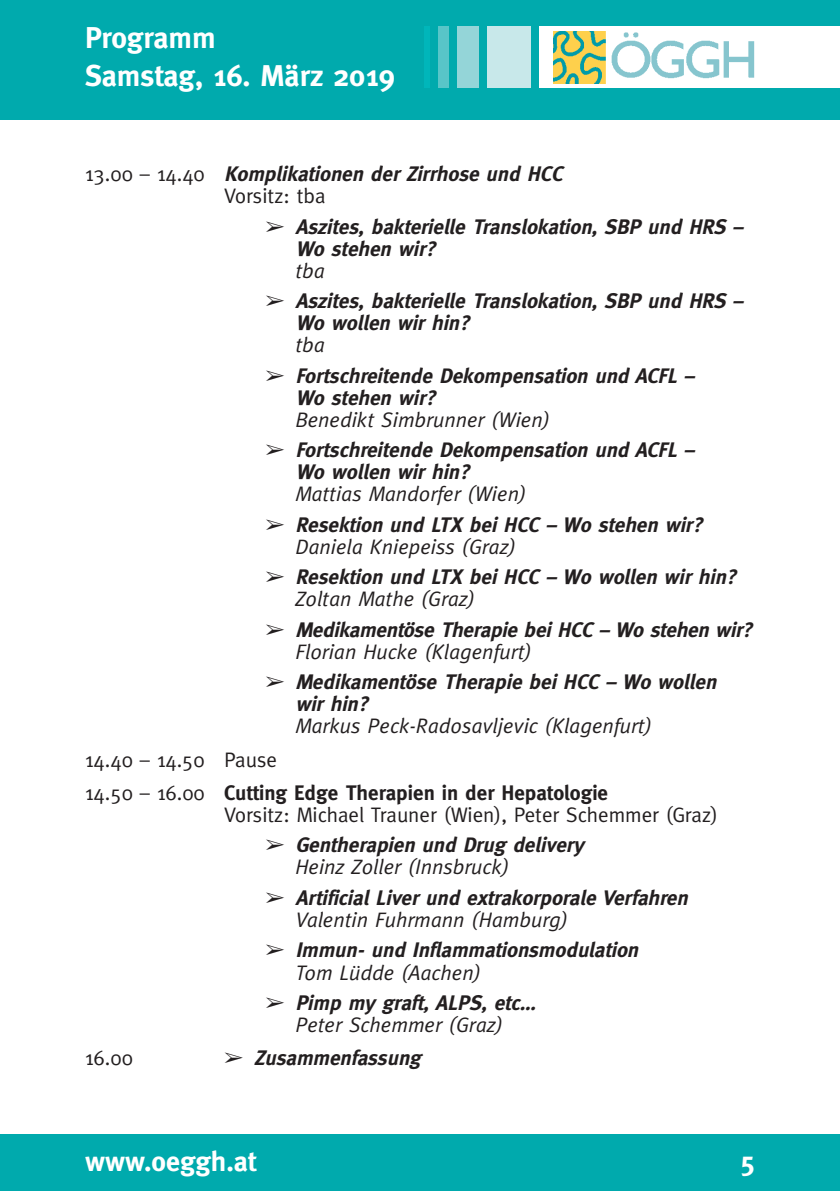
<style>
.page{position:relative;width:840px;height:1191px;background:#fff}
.page>*{position:absolute;margin:0;border:0;box-sizing:border-box;transform-origin:0 0}
.t1{font:700 30px/38px "Meta";color:#fff}
.t2{font:700 28px "Meta";color:#fff}
.t3{font:italic 700 21px/22px "Meta";color:#231f20}
.t4{font:italic 21px "Meta";color:#231f20}
.t5{font:700 21px/33.4px "Meta";color:#231f20}
.t6{font:21px "Meta";color:#231f20}
.s1{font-weight:400;font-style:normal}
.s2{font-weight:400}
</style>
<div class="page">
<div style="left:0;top:0;width:839px;height:119px;background:#00aaad"></div>
<div style="left:539px;top:26px;width:300px;height:62px;background:#fff"></div>
<div style="left:487px;top:26px;width:43px;height:62px;background:#c8e8ea"></div>
<div style="left:457px;top:26px;width:22px;height:62px;background:#94d5d8"></div>
<div style="left:438px;top:26px;width:10px;height:62px;background:#58c5c8"></div>
<div style="left:424px;top:26px;width:5px;height:62px;background:#00b6ba"></div>
<img style="left:553px;top:31px;width:202px;height:53px">
<div style="left:0;top:1134px;width:839px;height:57px;background:#00aaad"></div>
<h1 class="t1" style="left:85px;top:21px;width:311px">Programm<br>Samstag, 16. März 2019</h1>
<p class="t3" style="left:224px;top:164px;width:339px;text-indent:-139px"><span class="s1">1 3 . 0 0 – 1 4 . 4 0</span> Komplikationen der Zirrhose und HCC<br><span class="s1">Vorsitz: tba</span></p>
<p class="t3" style="left:295px;top:217px;width:452px;text-indent:-30px">➢ Aszites, bakterielle Translokation, SBP und HRS –<br>Wo stehen wir?</p>
<p class="t4" style="left:295px;top:262px;width:31px">tba</p>
<p class="t3" style="left:295px;top:291px;width:452px;text-indent:-30px">➢ Aszites, bakterielle Translokation, SBP und HRS –<br>Wo wollen wir hin?</p>
<p class="t4" style="left:295px;top:337px;width:31px">tba</p>
<p class="t3" style="left:295px;top:366px;width:404px;text-indent:-30px">➢ Fortschreitende Dekompensation und ACFL –<br>Wo stehen wir?</p>
<p class="t4" style="left:295px;top:411px;width:256px">Benedikt Simbrunner (Wien)</p>
<p class="t3" style="left:295px;top:440px;width:404px;text-indent:-30px">➢ Fortschreitende Dekompensation und ACFL –<br>Wo wollen wir hin?</p>
<p class="t4" style="left:295px;top:486px;width:232px">Mattias Mandorfer (Wien)</p>
<p class="t3" style="left:295px;top:515px;width:412px;text-indent:-30px">➢ Resektion und LTX bei HCC – Wo stehen wir?<br><span class="s2">Daniela Kniepeiss (Graz)</span></p>
<p class="t3" style="left:295px;top:567px;width:446px;text-indent:-30px">➢ Resektion und LTX bei HCC – Wo wollen wir hin?<br><span class="s2">Zoltan Mathe (Graz)</span></p>
<p class="t3" style="left:295px;top:620px;width:462px;text-indent:-30px">➢ Medikamentöse Therapie bei HCC – Wo stehen wir?<br><span class="s2">Florian Hucke (Klagenfurt)</span></p>
<p class="t3" style="left:295px;top:672px;width:426px;text-indent:-30px">➢ Medikamentöse Therapie bei HCC – Wo wollen wir hin?</p>
<p class="t4" style="left:295px;top:718px;width:358px">Markus Peck-Radosavljevic (Klagenfurt)</p>
<p class="t5" style="left:85px;top:744px;width:524px"><span class="s2">14.40 – 14.50 Pause<br>14.50 – 16.00</span> Cutting Edge Therapien in der Hepatologie</p>
<p class="t6" style="left:224px;top:806px;width:495px">Vorsitz: Michael Trauner (Wien), Peter Schemmer (Graz)</p>
<p class="t3" style="left:295px;top:835px;width:290px;text-indent:-30px">➢ Gentherapien und Drug delivery<br><span class="s2">Heinz Zoller (Innsbruck)</span></p>
<p class="t3" style="left:295px;top:888px;width:397px;text-indent:-30px">➢ Artificial Liver und extrakorporale Verfahren<br><span class="s2">Valentin Fuhrmann (Hamburg)</span></p>
<p class="t3" style="left:295px;top:940px;width:348px;text-indent:-30px">➢ Immun- und Inflammationsmodulation<br><span class="s2">Tom Lüdde (Aachen)</span></p>
<p class="t3" style="left:265px;top:993px;width:275px;text-align:center">➢ Pimp my graft, ALPS, etc…<br><span class="s2">Peter Schemmer (Graz)</span></p>
<p class="t6" style="left:85px;top:1050px;width:49px">16.00</p>
<p class="t3" style="left:224px;top:1048px;width:202px">➢ Zusammenfassung</p>
<h2 class="t2" style="left:85px;top:1149px;width:173px">www.oeggh.at</h2>
<h2 class="t2" style="left:739px;top:1149px;width:16px">5</h2>
</div>
